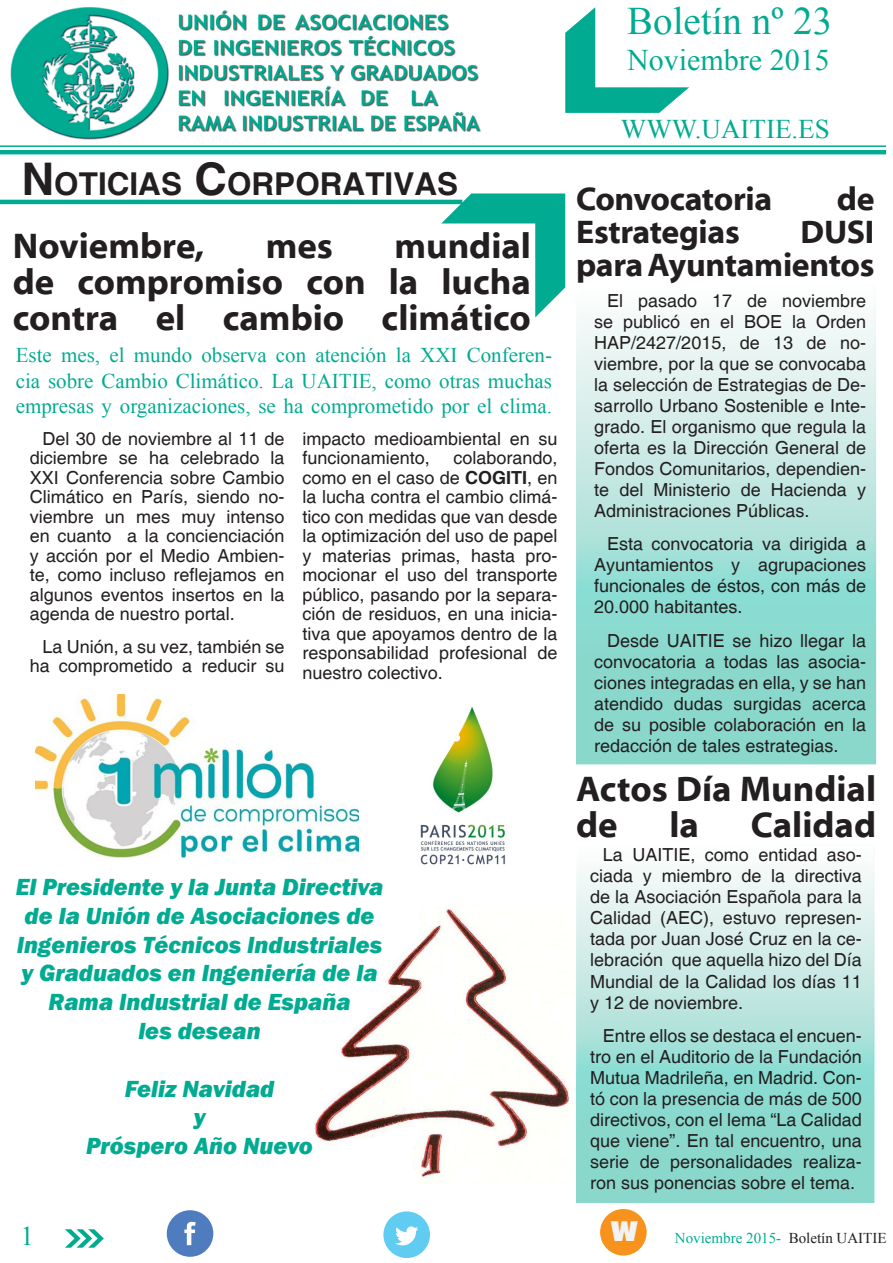
<style>
.page{position:relative;width:893px;height:1263px;background:#fff}
.page>*{position:absolute;margin:0;border:0;box-sizing:border-box;transform-origin:0 0}
.t1{font:39px "Times New Roman";color:#00ab91}
._02_Article_Title{font:700 36px/36px "Myriad Web Pro";color:#231f20;text-align:justify}
._02_Article_Title-2{font:700 33px/33px "Myriad Web Pro";letter-spacing:-.01em;color:#231f20;text-align:right}
.TITULOS_APARTADOS{font:700 31.5px "Helvetica";color:#231f20}
.t2{font:30px "Times New Roman";color:#00ab91}
.t3{font:27px "Times New Roman";color:#00ab91}
.t4{font:26.25px "Antique Olive Compact";color:#f2f3f4}
.t5{font:italic 800 24px/28.8px "Franklin Gothic";color:#00ab91;text-align:center}
.t6{font:21px/25.2px "Times New Roman";color:#00ab91;text-align:justify}
.CUERPO_NOTICIA{font:18px/21px "Helvetica";color:#231f20;text-align:justify}
.t7{font:15px "Times New Roman";color:#00ab91}
.s1{font-size:45px}
.s2{font-weight:700}
.s3{color:#231f20}
</style>
<div class="page">
<svg style="left:65px;top:1229px;width:39px;height:19px"></svg>
<div style="left:167px;top:1210px;width:46px;height:47px;background:#4e7cbf;border-radius:50%"></div>
<svg style="left:184px;top:1222px;width:12px;height:23px"></svg>
<div style="left:383px;top:1211px;width:47px;height:47px;background:#60ccf1;border-radius:50%"></div>
<svg style="left:395px;top:1226px;width:23px;height:19px"></svg>
<div style="left:600px;top:1209px;width:47px;height:46px;background:#f7931d;border-radius:50%"></div>
<svg style="left:441px;top:193px;width:124px;height:124px"></svg>
<svg style="left:565px;top:7px;width:124px;height:106px"></svg>
<img style="left:10px;top:7px;width:471px;height:133px">
<hr style="left:0;top:145px;width:886px;height:2px;background:#00ab91">
<hr style="left:0;top:150px;width:886px;height:4px;background:#00ab91">
<hr style="left:0;top:200px;width:462px;height:4px;background:#00ab91">
<svg style="left:579px;top:869px;width:292px;height:331px;background:#b0e3dc"></svg>
<div style="left:576px;top:844px;width:298px;height:359px;border:2px solid #fff"></div>
<svg style="left:579px;top:317px;width:294px;height:444px;background:#b0e3dc"></svg>
<div style="left:576px;top:284px;width:300px;height:480px;border:2px solid #fff"></div>
<img style="left:420px;top:707px;width:85px;height:158px">
<img style="left:35px;top:695px;width:323px;height:163px">
<img style="left:314px;top:908px;width:257px;height:270px">
<p class="t1" style="left:627px;top:-5px;width:206px">Boletín nº 23</p>
<p class="t2" style="left:627px;top:40px;width:204px">Noviembre 2015</p>
<p class="TITULOS_APARTADOS" style="left:22px;top:165px;width:438px"><span class="s1">N</span>OTICIAS <span class="s1">C</span>ORPORATIVAS</p>
<p class="_02_Article_Title" style="left:13px;top:229px;width:520px;text-indent:382px">mundial de compromiso con la lucha contra el cambio climático</p>
<p class="_02_Article_Title" style="left:13px;top:229px;width:193px">Noviembre,</p>
<p class="_02_Article_Title" style="left:266px;top:229px;width:69px">mes</p>
<p class="t6" style="left:16px;top:342px;width:538px">Este mes, el mundo observa con atención la XXI Conferen&shy;cia sobre Cambio Climático. La UAITIE, como otras muchas empresas y organizaciones, se ha comprometido por el clima.</p>
<p class="CUERPO_NOTICIA" style="left:30px;top:429px;width:256px;line-height:19.5px;text-indent:13px">Del 30 de noviembre al 11 de diciembre se ha celebrado la XXI Conferencia sobre Cambio Climático en París, siendo no&shy;viembre un mes muy intenso en cuanto a la concienciación y acción por el Medio Ambien&shy;te, como incluso reflejamos en algunos eventos insertos en la agenda de nuestro portal.</p>
<p class="CUERPO_NOTICIA" style="left:30px;top:637px;width:256px;line-height:19.5px;text-align:right">La Unión, a su vez, también se ha comprometido a reducir su</p>
<p class="CUERPO_NOTICIA" style="left:303px;top:429px;width:256px;line-height:19.5px">impacto medioambiental en su funcionamiento,</p>
<p class="CUERPO_NOTICIA" style="left:303px;top:449px;width:256px;line-height:19.5px;text-indent:151px">colaborando, como en el caso de <span class="s2">COGITI</span>, en la lucha contra el cambio climá&shy;tico con medidas que van desde la optimización del uso de papel y materias primas, hasta pro&shy;mocionar el uso del transporte público, pasando por la separa&shy;ción de residuos, en una inicia&shy;tiva que apoyamos dentro de la responsabilidad profesional de nuestro colectivo.</p>
<p class="t5" style="left:16px;top:873px;width:369px">El Presidente y la Junta Directiva de la Unión de Asociaciones de<br>Ingenieros Técnicos Industriales y Graduados en Ingeniería de la<br>Rama Industrial de España<br>les desean</p>
<p class="t5" style="left:86px;top:1074px;width:228px">Feliz Navidad<br>y<br>Próspero Año Nuevo</p>
<p class="t3" style="left:621px;top:111px;width:210px">WWW.UAITIE.ES</p>
<p class="_02_Article_Title-2" style="left:576px;top:183px;width:198px">Convocatoria</p>
<p class="_02_Article_Title-2" style="left:837px;top:183px;width:39px">de</p>
<p class="_02_Article_Title-2" style="left:576px;top:216px;width:165px">Estrategias</p>
<p class="_02_Article_Title-2" style="left:576px;top:216px;width:300px">DUSI<br>para Ayuntamientos</p>
<p class="CUERPO_NOTICIA" style="left:594px;top:290px;width:273px;text-indent:13px">El pasado 17 de noviembre se publicó en el BOE la Orden HAP/2427/2015, de 13 de no&shy;viembre, por la que se convocaba la selección de Estrategias de De&shy;sarrollo Urbano Sostenible e Inte&shy;grado. El organismo que regula la oferta es la Dirección General de Fondos Comunitarios, dependien&shy;te del Ministerio de Hacienda y Administraciones Públicas.</p>
<p class="CUERPO_NOTICIA" style="left:594px;top:534px;width:273px;text-indent:13px">Esta convocatoria va dirigida a Ayuntamientos y agrupaciones funcionales de éstos, con más de 20.000 habitantes.</p>
<p class="CUERPO_NOTICIA" style="left:594px;top:631px;width:273px;text-indent:13px">Desde UAITIE se hizo llegar la convocatoria a todas las asocia&shy;ciones integradas en ella, y se han atendido dudas surgidas acerca de su posible colaboración en la redacción de tales estrategias.</p>
<p class="_02_Article_Title" style="left:576px;top:772px;width:302px">Actos Día Mundial de</p>
<p class="_02_Article_Title" style="left:669px;top:808px;width:31px">la</p>
<p class="_02_Article_Title" style="left:751px;top:808px;width:127px">Calidad</p>
<p class="CUERPO_NOTICIA" style="left:590px;top:845px;width:273px;text-indent:13px">La UAITIE, como entidad aso&shy;ciada y miembro de la directiva de la Asociación Española para la Calidad (AEC), estuvo represen&shy;tada por Juan José Cruz en la ce&shy;lebración que aquella hizo del Día Mundial de la Calidad los días 11 y 12 de noviembre.</p>
<p class="CUERPO_NOTICIA" style="left:590px;top:1026px;width:273px;text-indent:13px">Entre ellos se destaca el encuen&shy;tro en el Auditorio de la Fundación Mutua Madrileña, en Madrid. Con&shy;tó con la presencia de más de 500 directivos, con el lema “La Calidad que viene”. En tal encuentro, una serie de personalidades realiza&shy;ron sus ponencias sobre el tema.</p>
<p class="t3" style="left:21px;top:1217px;width:15px">1</p>
<h3 class="t4" style="left:611px;top:1213px;width:29px">W</h3>
<p class="t7" style="left:675px;top:1227px;width:213px">Noviembre 2015- <span class="s3">Boletín UAITIE</span></p>
</div>
